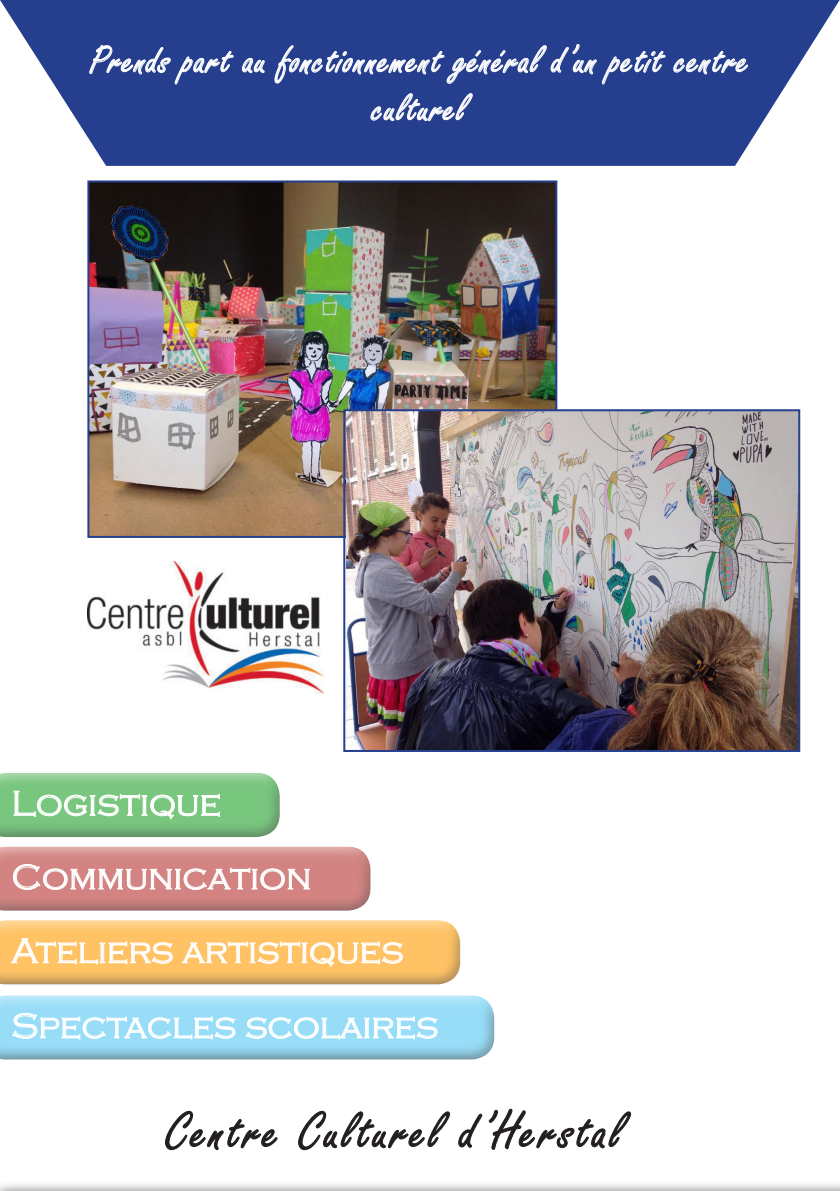
<style>
.page{position:relative;width:840px;height:1191px;background:#fff}
.page>*{position:absolute;margin:0;border:0;box-sizing:border-box;transform-origin:0 0}
.t1{font:56px "Freestyle Script";letter-spacing:.05em;color:#231f20}
.t2{font:42px/48px "Freestyle Script";letter-spacing:.025em;color:#fff;text-align:center}
.t3{font:300 36px "Copperplate Gothic";color:#fff}
</style>
<div class="page">
<div style="left:0;top:846px;width:372px;height:66px;background:#231f20;opacity:.75"></div>
<svg style="left:0;top:846px;width:370px;height:64px"></svg>
<div style="left:0;top:919px;width:461px;height:66px;background:#231f20;opacity:.75"></div>
<svg style="left:0;top:920px;width:460px;height:64px"></svg>
<div style="left:0;top:995px;width:494px;height:66px;background:#c0cbd0"></div>
<svg style="left:0;top:995px;width:494px;height:64px"></svg>
<div style="left:0;top:772px;width:280px;height:67px;background:#fbfbfb"></div>
<svg style="left:0;top:773px;width:279px;height:64px"></svg>
<svg style="left:0;top:0;width:839px;height:166px;fill:#253f8e"></svg>
<svg style="left:89px;top:45px;width:145px;height:40px"></svg>
<svg style="left:241px;top:57px;width:24px;height:17px"></svg>
<svg style="left:274px;top:30px;width:392px;height:55px"></svg>
<svg style="left:672px;top:50px;width:76px;height:25px"></svg>
<svg style="left:370px;top:93px;width:103px;height:29px"></svg>
<svg style="left:165px;top:1111px;width:112px;height:39px"></svg>
<svg style="left:298px;top:1111px;width:151px;height:39px"></svg>
<svg style="left:458px;top:1113px;width:24px;height:34px"></svg>
<svg style="left:488px;top:1108px;width:142px;height:41px"></svg>
<img style="left:87px;top:562px;width:236px;height:131px">
<img style="left:90px;top:183px;width:464px;height:352px">
<div style="left:87px;top:180px;width:470px;height:358px;border:2px solid #253f8e"></div>
<img style="left:346px;top:412px;width:450px;height:337px">
<div style="left:343px;top:409px;width:456px;height:343px;border:2px solid #253f8e"></div>
<p class="t2" style="left:89px;top:38px;width:660px">Prends part au fonctionnement général d’un petit centre culturel</p>
<p class="t3" style="left:11px;top:784px;width:211px">Logistique</p>
<p class="t3" style="left:11px;top:857px;width:301px">Communication</p>
<p class="t3" style="left:11px;top:931px;width:393px">Ateliers artistiques</p>
<p class="t3" style="left:11px;top:1006px;width:428px">Spectacles scolaires</p>
<p class="t1" style="left:166px;top:1101px;width:458px">Centre Culturel d’Herstal</p>
</div>
